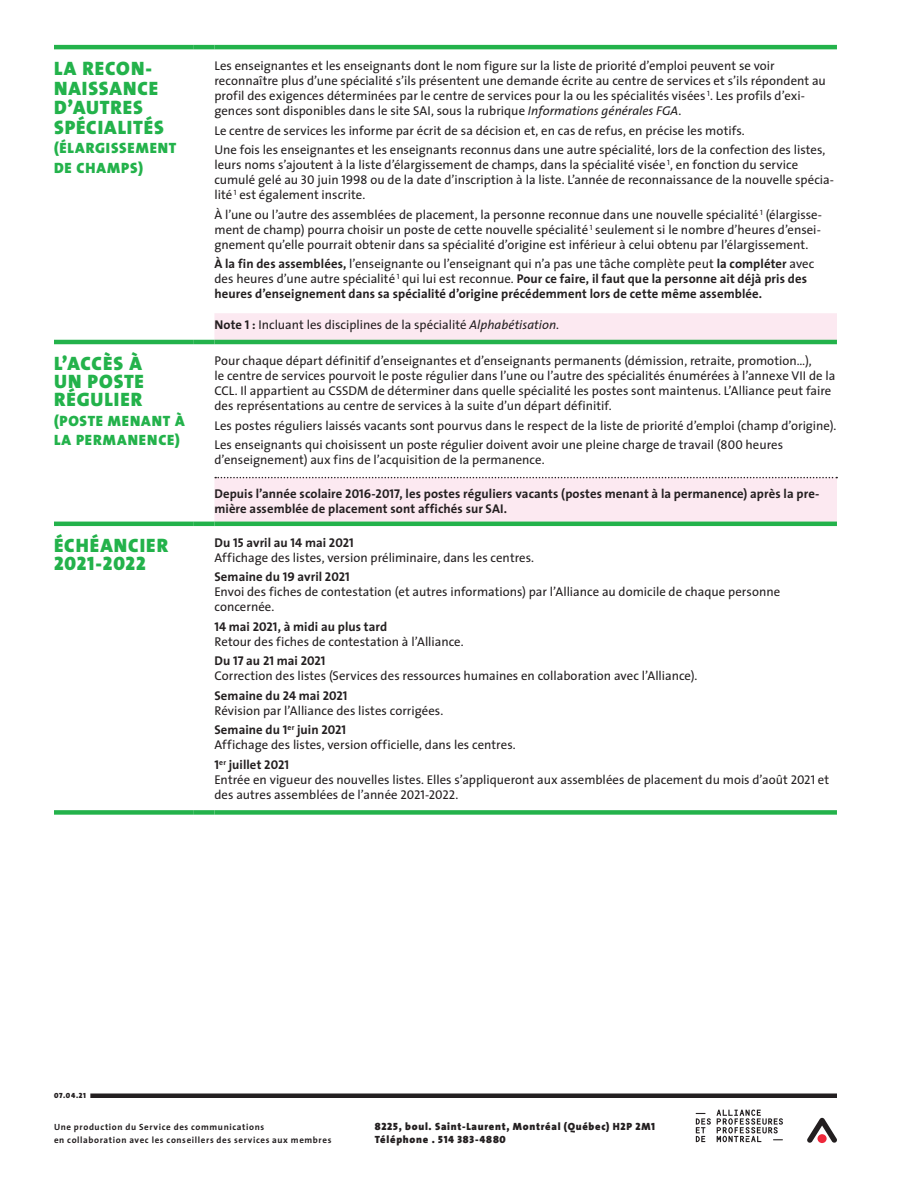
<style>
.page{position:relative;width:918px;height:1188px;background:#fff}
.page>*{position:absolute;margin:0;border:0;box-sizing:border-box;transform-origin:0 0}
.t1{font:19.5px/19.5px "The Sans Black Caps";letter-spacing:.05em;color:#23b24b}
.t2{font:15px/19.5px "The Sans Black Caps";letter-spacing:.06em;color:#23b24b}
.t3{font:12.75px/15px "The Sans";color:#231f20}
.t4{font:700 12.75px/15px "The Sans";letter-spacing:.01em;color:#231f20}
.t5{font:12.75px "The Sans Bold Caps";color:#231f20}
.t6{font:900 10.5px/13.5px "The Sans";letter-spacing:.07em;color:#231f20}
.t7{font:700 9px/13.5px "The Sans";letter-spacing:.07em;color:#231f20}
.t8{font:7.5px "The Sans Black Caps";color:#231f20}
.s1{font-style:italic}
.s2{font-family:"The Sans Caps"}
.s3{font-weight:400}
.s4{font-weight:700}
.s5{font-family:"The Sans Bold Caps"}
.s6{font-family:"The Sans Bold Caps";font-weight:400}
.s7{font-family:"The Sans";font-weight:700}
.s8{font-family:"The Sans Black Caps";font-weight:400}
</style>
<div class="page">
<svg style="left:214px;top:313px;width:623px;height:209px"></svg>
<hr style="left:54px;top:340px;width:140px;height:4px;background:#23b24b">
<hr style="left:194px;top:340px;width:20px;height:4px;background:#23b24b">
<hr style="left:214px;top:340px;width:623px;height:4px;background:#23b24b">
<div style="left:54px;top:810px;width:140px;height:5px;background:#23b24b"></div>
<div style="left:194px;top:810px;width:20px;height:5px;background:#23b24b"></div>
<div style="left:214px;top:810px;width:623px;height:5px;background:#23b24b"></div>
<hr style="left:54px;top:522px;width:140px;height:4px;background:#23b24b">
<hr style="left:194px;top:522px;width:20px;height:4px;background:#23b24b">
<hr style="left:214px;top:522px;width:623px;height:4px;background:#23b24b">
<svg style="left:215px;top:477px;width:622px;height:1px"></svg>
<hr style="left:194px;top:45px;width:20px;height:4px;background:#23b24b">
<hr style="left:54px;top:45px;width:140px;height:4px;background:#23b24b">
<hr style="left:214px;top:45px;width:623px;height:4px;background:#23b24b">
<svg style="left:696px;top:1113px;width:15px;height:29px"></svg>
<svg style="left:717px;top:1110px;width:66px;height:32px"></svg>
<svg style="left:807px;top:1118px;width:30px;height:25px"></svg>
<hr style="left:90px;top:1094px;width:747px;height:4px;background:#231f20">
<h1 class="t1" style="left:54px;top:59px;width:111px">LA RECON-<br>NAISSANCE<br>D’AUTRES<br>SPÉCIALITÉS</h1>
<p class="t2" style="left:54px;top:139px;width:124px">(ÉLARGISSEMENT<br>DE CHAMPS)</p>
<h1 class="t1" style="left:54px;top:355px;width:91px;line-height:18px;text-align:justify">L’ACCÈS À UN POSTE RÉGULIER</h1>
<p class="t2" style="left:54px;top:411px;width:132px">(POSTE MENANT À<br>LA PERMANENCE)</p>
<p class="t3" style="left:214px;top:59px;width:613px">Les enseignantes et les enseignants dont le nom figure sur la liste de priorité d’emploi peuvent se voir reconnaître plus d’une spécialité s’ils présentent une demande écrite au centre de services et s’ils répondent au profil des exigences déterminées par le centre de services pour la ou les spécialités visées <sup>1</sup>. Les profils d’exi&shy;gences sont disponibles dans le site SAI, sous la rubrique <span class="s1">Informations générales FGA</span>.</p>
<p class="t3" style="left:214px;top:121px;width:613px;line-height:19.5px">Le centre de services les informe par écrit de sa décision et, en cas de refus, en précise les motifs.<br>Une fois les enseignantes et les enseignants reconnus dans une autre spécialité, lors de la confection des listes,</p>
<p class="t3" style="left:214px;top:158px;width:621px">leurs noms s’ajoutent à la liste d’élargissement de champs, dans la spécialité visée <sup>1</sup>, en fonction du service cumulé gelé au <span class="s2">30</span> juin <span class="s2">1998</span> ou de la date d’inscription à la liste. L’année de reconnaissance de la nouvelle spécia&shy;lité <sup>1</sup> est également inscrite.</p>
<p class="t3" style="left:214px;top:207px;width:609px;text-align:justify">À l’une ou l’autre des assemblées de placement, la personne reconnue dans une nouvelle spécialité <sup>1</sup> (élargisse&shy;ment de champ) pourra choisir un poste de cette nouvelle spécialité <sup>1</sup> seulement si le nombre d’heures d’ensei&shy;gnement qu’elle pourrait obtenir dans sa spécialité d’origine est inférieur à celui obtenu par l’élargissement.</p>
<p class="t4" style="left:214px;top:257px;width:602px">À la fin des assemblées, <span class="s3">l’enseignante ou l’enseignant qui n’a pas une tâche complète peut</span> la compléter <span class="s3">avec des heures d’une autre spécialité</span> <sup>1</sup> <span class="s3">qui lui est reconnue.</span> Pour ce faire, il faut que la personne ait déjà pris des heures d’enseignement dans sa spécialité d’origine précédemment lors de cette même assemblée.</p>
<p class="t3" style="left:214px;top:317px;width:346px"><span class="s4">Note</span> <span class="s5">1</span> <span class="s4">:</span> Incluant les disciplines de la spécialité <span class="s1">Alphabétisation.</span></p>
<p class="t3" style="left:214px;top:353px;width:623px">Pour chaque départ définitif d’enseignantes et d’enseignants permanents (démission, retraite, promotion…),<br>le centre de services pourvoit le poste régulier dans l’une ou l’autre des spécialités énumérées à l’annexe VII de la CCL. Il appartient au CSSDM de déterminer dans quelle spécialité les postes sont maintenus. L’Alliance peut faire des représentations au centre de services à la suite d’un départ définitif.</p>
<p class="t3" style="left:214px;top:416px;width:624px;line-height:19.5px">Les postes réguliers laissés vacants sont pourvus dans le respect de la liste de priorité d’emploi (champ d’origine).<br>Les enseignants qui choisissent un poste régulier doivent avoir une pleine charge de travail (<span class="s2">800</span> heures</p>
<p class="t3" style="left:214px;top:452px;width:332px">d’enseignement) aux fins de l’acquisition de la permanence.</p>
<p class="t4" style="left:214px;top:486px;width:607px">Depuis l’année scolaire <span class="s6">2016</span>-<span class="s6">2017</span>, les postes réguliers vacants (postes menant à la permanence) après la pre&shy;mière assemblée de placement sont affichés sur SAI.</p>
<h1 class="t1" style="left:54px;top:537px;width:116px;line-height:18px">ÉCHÉANCIER<br>2021-2022</h1>
<p class="t3" style="left:214px;top:535px;width:321px"><span class="s4">Du</span> <span class="s5">15</span> <span class="s4">avril au</span> <span class="s5">14</span> <span class="s4">mai</span> <span class="s5">2021<br></span>Affichage des listes, version préliminaire, dans les centres.</p>
<p class="t3" style="left:214px;top:570px;width:567px"><span class="s4">Semaine du</span> <span class="s5">19</span> <span class="s4">avril</span> <span class="s5">2021<br></span>Envoi des fiches de contestation (et autres informations) par l’Alliance au domicile de chaque personne concernée.</p>
<p class="t3" style="left:214px;top:619px;width:251px"><span class="s5">14</span> <span class="s4">mai</span> <span class="s5">2021</span><span class="s4">, à midi au plus tard<br></span>Retour des fiches de contestation à l’Alliance.</p>
<p class="t5" style="left:214px;top:653px;width:112px"><span class="s7">Du</span> 17 <span class="s7">au</span> 21 <span class="s7">mai</span> 2021</p>
<p class="t3" style="left:214px;top:666px;width:485px;line-height:19.5px">Correction des listes (Services des ressources humaines en collaboration avec l’Alliance).<br><span class="s4">Semaine du</span> <span class="s5">24</span> <span class="s4">mai</span> <span class="s5">2021</span></p>
<p class="t3" style="left:214px;top:701px;width:230px;line-height:19.5px">Révision par l’Alliance des listes corrigées.<br><span class="s4">Semaine du</span> <span class="s5">1</span><sup>er</sup> <span class="s4">juin</span> <span class="s5">2021</span></p>
<p class="t3" style="left:214px;top:735px;width:303px;line-height:19.5px">Affichage des listes, version officielle, dans les centres.<br><span class="s5">1</span><sup>er</sup> <span class="s4">juillet</span> <span class="s5">2021</span></p>
<p class="t3" style="left:214px;top:772px;width:616px">Entrée en vigueur des nouvelles listes. Elles s’appliqueront aux assemblées de placement du mois d’août <span class="s2">2021</span> et des autres assemblées de l’année <span class="s2">2021</span>-<span class="s2">2022</span>.</p>
<p class="t8" style="left:54px;top:1091px;width:34px">07.04.21</p>
<p class="t7" style="left:54px;top:1120px;width:279px">Une production du Service des communications<br>en collaboration avec les conseillers des services aux membres</p>
<p class="t6" style="left:375px;top:1119px;width:282px"><span class="s8">8225</span>, boul. Saint-Laurent, Montréal (Québec) H<span class="s8">2</span>P <span class="s8">2</span>M<span class="s8">1<br></span>Téléphone . <span class="s8">514 383</span>-<span class="s8">4880</span></p>
</div>
